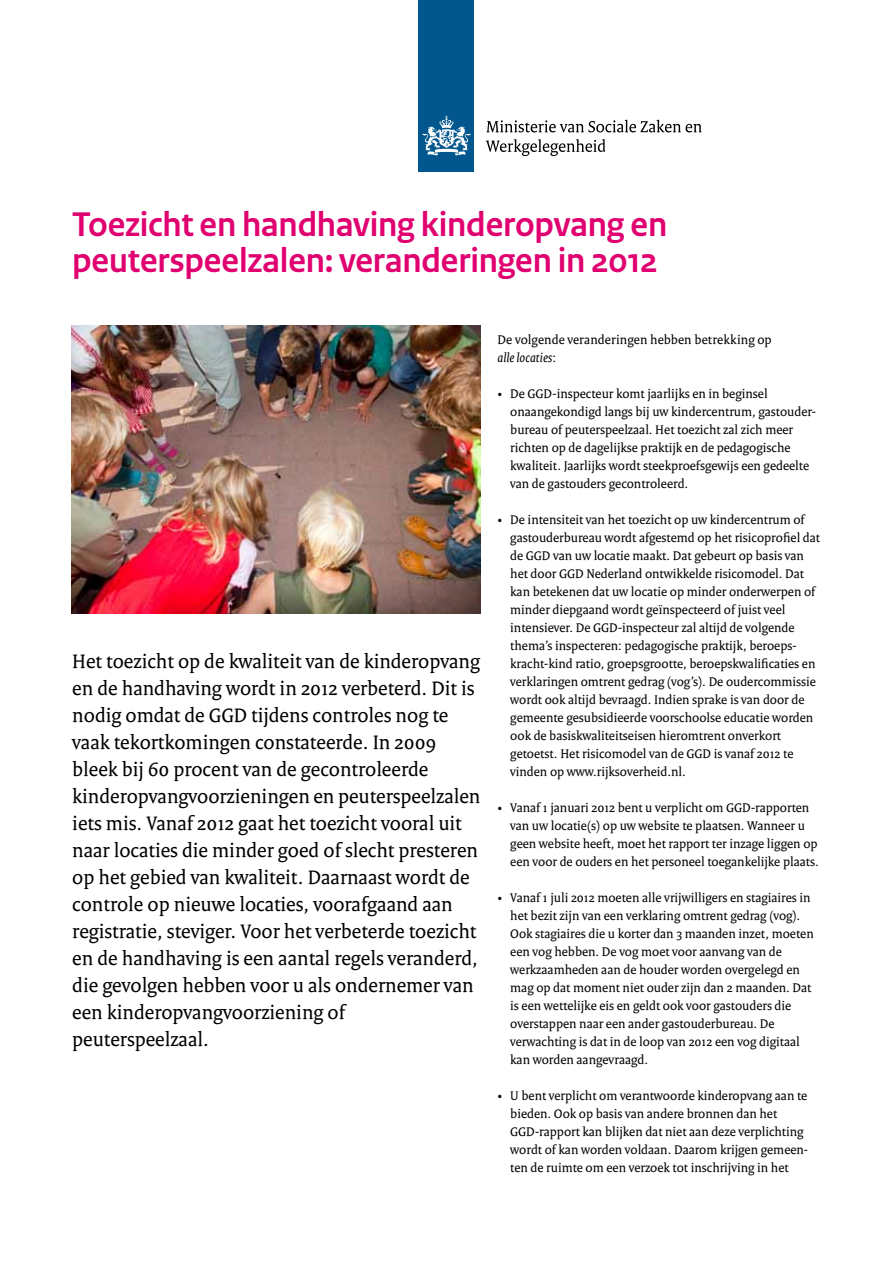
<style>
.page{position:relative;width:893px;height:1263px;background:#fff}
.page>*{position:absolute;margin:0;border:0;box-sizing:border-box;transform-origin:0 0}
.t1{font:700 36px/36px "Rijksoverheid Sans Heading";letter-spacing:-.005em;color:#e00070}
.t2{font:21px/27px "Rijksoverheid Serif";color:#000}
.t3{font:13.5px/18px "Rijksoverheid Serif";color:#000}
.s1{font-style:italic}
</style>
<div class="page">
<div style="left:419px;top:0;width:55px;height:171px;background:#00568d"></div>
<svg style="left:423px;top:116px;width:47px;height:40px"></svg>
<svg style="left:486px;top:120px;width:216px;height:12px"></svg>
<svg style="left:486px;top:139px;width:119px;height:17px"></svg>
<img style="left:71px;top:326px;width:409px;height:288px">
<h1 class="t1" style="left:72px;top:207px;width:596px">Toezicht en handhaving kinderopvang en peuterspeelzalen: veranderingen in 2012</h1>
<p class="t2" style="left:72px;top:647px;width:410px">Het toezicht op de kwaliteit van de kinderopvang en de handhaving wordt in 2012 verbeterd. Dit is nodig omdat de GGD tijdens controles nog te vaak tekortkomingen constateerde. In 2009 bleek bij 60 procent van de gecontroleerde kinderopvangvoorzieningen en peuterspeelzalen iets mis. Vanaf 2012 gaat het toezicht vooral uit naar locaties die minder goed of slecht presteren op het gebied van kwaliteit. Daarnaast wordt de controle op nieuwe locaties, voorafgaand aan registratie, steviger. Voor het verbeterde toezicht en de handhaving is een aantal regels veranderd, die gevolgen hebben voor u als ondernemer van een kinderopvangvoorziening of peuterspeelzaal.</p>
<p class="t3" style="left:497px;top:330px;width:276px">De volgende veranderingen hebben betrekking op <span class="s1">alle locaties</span>:</p>
<p class="t3" style="left:510px;top:384px;width:307px;text-indent:-13px">• De GGD-inspecteur komt jaarlijks en in beginsel onaangekondigd langs bij uw kindercentrum, gastouder&shy;bureau of peuterspeelzaal. Het toezicht zal zich meer richten op de dagelijkse praktijk en de pedagogische kwaliteit. Jaarlijks wordt steekproefsgewijs een gedeelte van de gastouders gecontroleerd.</p>
<p class="t3" style="left:510px;top:510px;width:311px;text-indent:-13px">• De intensiteit van het toezicht op uw kindercentrum of gastouderbureau wordt afgestemd op het risicoprofiel dat de GGD van uw locatie maakt. Dat gebeurt op basis van het door GGD Nederland ontwikkelde risicomodel. Dat kan betekenen dat uw locatie op minder onderwerpen of minder diepgaand wordt geïnspecteerd of juist veel intensiever. De GGD-inspecteur zal altijd de volgende thema’s inspecteren: pedagogische praktijk, beroeps&shy;kracht-kind ratio, groepsgrootte, beroepskwalificaties en verklaringen omtrent gedrag (vog’s). De oudercommissie wordt ook altijd bevraagd. Indien sprake is van door de gemeente gesubsidieerde voorschoolse educatie worden ook de basiskwaliteitseisen hieromtrent onverkort getoetst. Het risicomodel van de GGD is vanaf 2012 te vinden op www.rijksoverheid.nl.</p>
<p class="t3" style="left:510px;top:798px;width:310px;text-indent:-13px">• Vanaf 1 januari 2012 bent u verplicht om GGD-rapporten van uw locatie(s) op uw website te plaatsen. Wanneer u geen website heeft, moet het rapport ter inzage liggen op een voor de ouders en het personeel toegankelijke plaats.</p>
<p class="t3" style="left:510px;top:888px;width:305px;text-indent:-13px">• Vanaf 1 juli 2012 moeten alle vrijwilligers en stagiaires in het bezit zijn van een verklaring omtrent gedrag (vog).<br>Ook stagiaires die u korter dan 3 maanden inzet, moeten een vog hebben. De vog moet voor aanvang van de werkzaamheden aan de houder worden overgelegd en mag op dat moment niet ouder zijn dan 2 maanden. Dat is een wettelijke eis en geldt ook voor gastouders die overstappen naar een ander gastouderbureau. De verwachting is dat in de loop van 2012 een vog digitaal kan worden aangevraagd.</p>
<p class="t3" style="left:510px;top:1086px;width:299px;text-indent:-13px">• U bent verplicht om verantwoorde kinderopvang aan te bieden. Ook op basis van andere bronnen dan het GGD-rapport kan blijken dat niet aan deze verplichting wordt of kan worden voldaan. Daarom krijgen gemeen&shy;ten de ruimte om een verzoek tot inschrijving in het</p>
</div>
